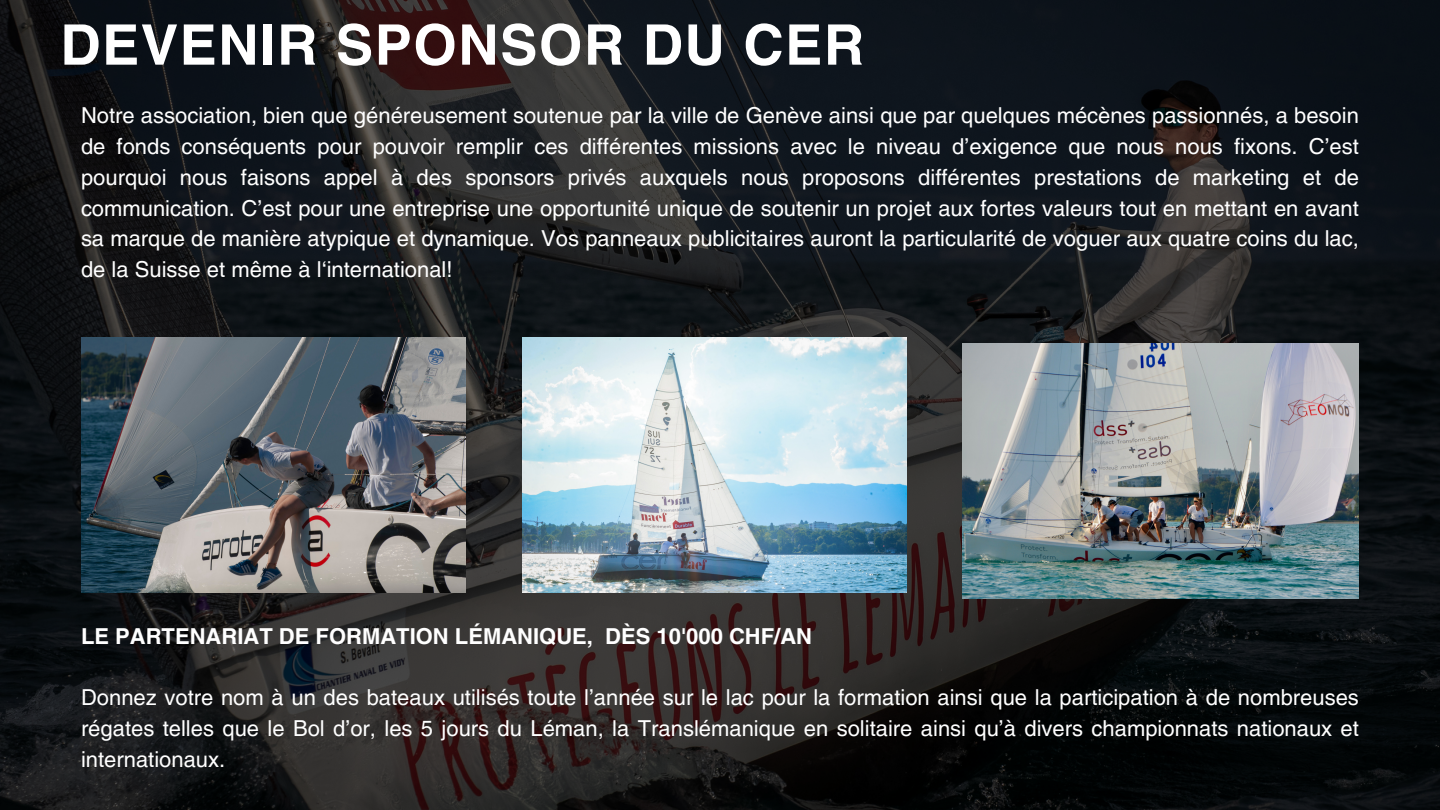
<style>
.page{position:relative;width:1440px;height:810px;background:#fff}
.page>*{position:absolute;margin:0;border:0;box-sizing:border-box;transform-origin:0 0}
.t1{font:700 56px "Helvetica LT Pro";letter-spacing:.025em;color:#fff}
.t2{font:22px/30.8px "Helvetica LT Pro";color:#fff;text-align:justify}
.t3{font:700 22px "Helvetica LT Pro";color:#fff}
</style>
<div class="page">
<img style="left:0;top:0;width:1440px;height:810px">
<img style="left:81px;top:337px;width:385px;height:256px">
<img style="left:522px;top:338px;width:384px;height:255px">
<img style="left:963px;top:343px;width:396px;height:255px">
<p class="t1" style="left:60px;top:24px;width:806px">DEVENIR SPONSOR DU CER</p>
<p class="t2" style="left:81px;top:102px;width:1280px">Notre association, bien que généreusement soutenue par la ville de Genève ainsi que par quelques mécènes passionnés, a besoin de fonds conséquents pour pouvoir remplir ces différentes missions avec le niveau d’exigence que nous nous fixons. C’est pourquoi nous faisons appel à des sponsors privés auxquels nous proposons différentes prestations de marketing et de communication. C’est pour une entreprise une opportunité unique de soutenir un projet aux fortes valeurs tout en mettant en avant sa marque de manière atypique et dynamique. Vos panneaux publicitaires auront la particularité de voguer aux quatre coins du lac, de la Suisse et même à l‘international!</p>
<p class="t3" style="left:81px;top:628px;width:733px">LE PARTENARIAT DE FORMATION LÉMANIQUE, DÈS 10'000 CHF/AN</p>
<p class="t2" style="left:81px;top:684px;width:1279px">Donnez votre nom à un des bateaux utilisés toute l’année sur le lac pour la formation ainsi que la participation à de nombreuses régates telles que le Bol d’or, les 5 jours du Léman, la Translémanique en solitaire ainsi qu’à divers championnats nationaux et internationaux.</p>
</div>
